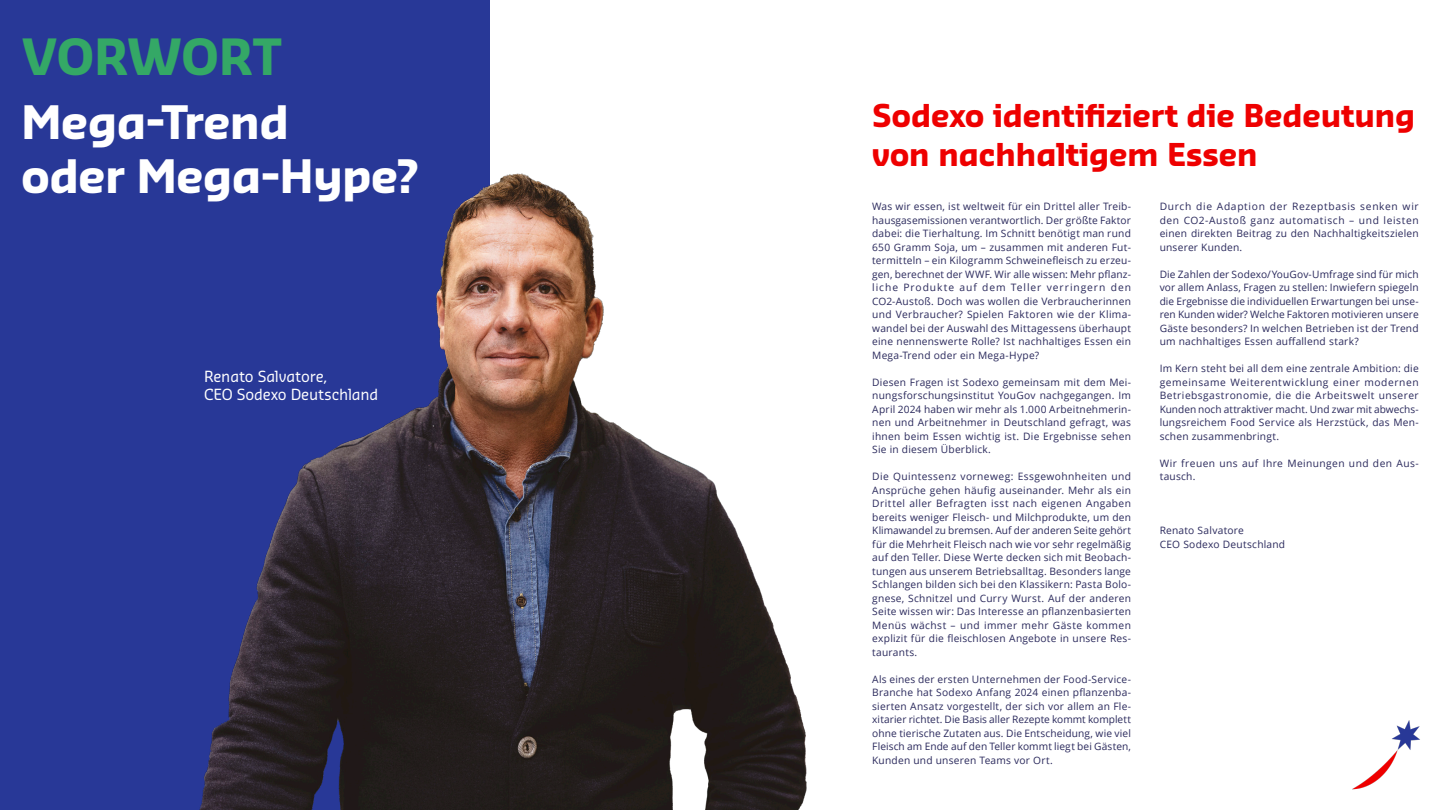
<style>
.page{position:relative;width:1440px;height:810px;background:#fff}
.page>*{position:absolute;margin:0;border:0;box-sizing:border-box;transform-origin:0 0}
.Outline_65_pt{font:700 48.75px "Sansa Pro";letter-spacing:-.01em;color:#34a866}
.H2_60_pt{font:700 45px/54px "Sansa Pro";letter-spacing:-.03em;color:#fff}
.Überschrift_40_pt{font:700 30.75px/39px "Sansa Pro";letter-spacing:-.015em;color:#e00}
.Sansa_reg_20_pt_blau{font:15px/18px "Sansa Pro";letter-spacing:-.01em;color:#fff}
.Fließtext_14_pt_copy{font:10.2px/13.5px "Open Sans";letter-spacing:.02em;color:#2a295c;text-align:justify}
.Fließtext_14_pt_copy-2{font:10.2px/13.5px "Open Sans";letter-spacing:.04em;color:#2a295c}
</style>
<div class="page">
<div style="left:0;top:0;width:490px;height:810px;background:#283897"></div>
<img style="left:199px;top:173px;width:608px;height:637px">
<img style="left:1352px;top:720px;width:68px;height:70px">
<p class="Outline_65_pt" style="left:21px;top:25px;width:262px">VORWORT</p>
<p class="H2_60_pt" style="left:21px;top:94px;width:399px">Mega-Trend<br>oder Mega-Hype?</p>
<p class="Sansa_reg_20_pt_blau" style="left:204px;top:367px;width:176px">Renato Salvatore,<br>CEO Sodexo Deutschland</p>
<p class="Überschrift_40_pt" style="left:872px;top:95px;width:545px">Sodexo identifiziert die Bedeutung von nachhaltigem Essen</p>
<p class="Fließtext_14_pt_copy" style="left:872px;top:200px;width:260px">Was wir essen, ist weltweit für ein Drittel aller Treib&shy;hausgasemissionen verantwortlich. Der größte Faktor dabei: die Tierhaltung. Im Schnitt benötigt man rund 650 Gramm Soja, um – zusammen mit anderen Fut&shy;termitteln – ein Kilogramm Schweinefleisch zu erzeu&shy;gen, berechnet der WWF. Wir alle wissen: Mehr pflanz&shy;liche Produkte auf dem Teller verringern den CO2-Austoß. Doch was wollen die Verbraucherinnen und Verbraucher? Spielen Faktoren wie der Klima&shy;wandel bei der Auswahl des Mittagessens überhaupt eine nennenswerte Rolle? Ist nachhaltiges Essen ein Mega-Trend oder ein Mega-Hype?</p>
<p class="Fließtext_14_pt_copy" style="left:872px;top:375px;width:260px">Diesen Fragen ist Sodexo gemeinsam mit dem Mei&shy;nungsforschungsinstitut YouGov nachgegangen. Im April 2024 haben wir mehr als 1.000 Arbeitnehmerin&shy;nen und Arbeitnehmer in Deutschland gefragt, was ihnen beim Essen wichtig ist. Die Ergebnisse sehen Sie in diesem Überblick.</p>
<p class="Fließtext_14_pt_copy" style="left:872px;top:470px;width:260px">Die Quintessenz vorneweg: Essgewohnheiten und Ansprüche gehen häufig auseinander. Mehr als ein Drittel aller Befragten isst nach eigenen Angaben bereits weniger Fleisch- und Milchprodukte, um den Klimawandel zu bremsen. Auf der anderen Seite gehört für die Mehrheit Fleisch nach wie vor sehr regelmäßig auf den Teller. Diese Werte decken sich mit Beobach&shy;tungen aus unserem Betriebsalltag. Besonders lange Schlangen bilden sich bei den Klassikern: Pasta Bolo&shy;gnese, Schnitzel und Curry Wurst. Auf der anderen Seite wissen wir: Das Interesse an pflanzenbasierten Menüs wächst – und immer mehr Gäste kommen explizit für die fleischlosen Angebote in unsere Res&shy;taurants.</p>
<p class="Fließtext_14_pt_copy" style="left:872px;top:672px;width:260px">Als eines der ersten Unternehmen der Food-Service-Branche hat Sodexo Anfang 2024 einen pflanzenba&shy;sierten Ansatz vorgestellt, der sich vor allem an Fle&shy;xitarier richtet. Die Basis aller Rezepte kommt komplett ohne tierische Zutaten aus. Die Entscheidung, wie viel Fleisch am Ende auf den Teller kommt liegt bei Gästen, Kunden und unseren Teams vor Ort.</p>
<p class="Fließtext_14_pt_copy" style="left:1160px;top:200px;width:261px">Durch die Adaption der Rezeptbasis senken wir den CO2-Austoß ganz automatisch – und leisten einen direkten Beitrag zu den Nachhaltigkeitszielen unserer Kunden.</p>
<p class="Fließtext_14_pt_copy" style="left:1160px;top:267px;width:261px">Die Zahlen der Sodexo/YouGov-Umfrage sind für mich vor allem Anlass, Fragen zu stellen: Inwiefern spiegeln die Ergebnisse die individuellen Erwartungen bei unse&shy;ren Kunden wider? Welche Faktoren motivieren unsere Gäste besonders? In welchen Betrieben ist der Trend um nachhaltiges Essen auffallend stark?</p>
<p class="Fließtext_14_pt_copy" style="left:1160px;top:362px;width:261px">Im Kern steht bei all dem eine zentrale Ambition: die gemeinsame Weiterentwicklung einer modernen Betriebsgastronomie, die die Arbeitswelt unserer Kunden noch attraktiver macht. Und zwar mit abwechs&shy;lungsreichem Food Service als Herzstück, das Men&shy;schen zusammenbringt.</p>
<p class="Fließtext_14_pt_copy-2" style="left:1160px;top:456px;width:261px">Wir freuen uns auf Ihre Meinungen und den Aus&shy;tausch.</p>
<p class="Fließtext_14_pt_copy" style="left:1160px;top:524px;width:86px">Renato Salvatore</p>
<p class="Fließtext_14_pt_copy" style="left:1160px;top:537px;width:127px">CEO Sodexo Deutschland</p>
</div>
